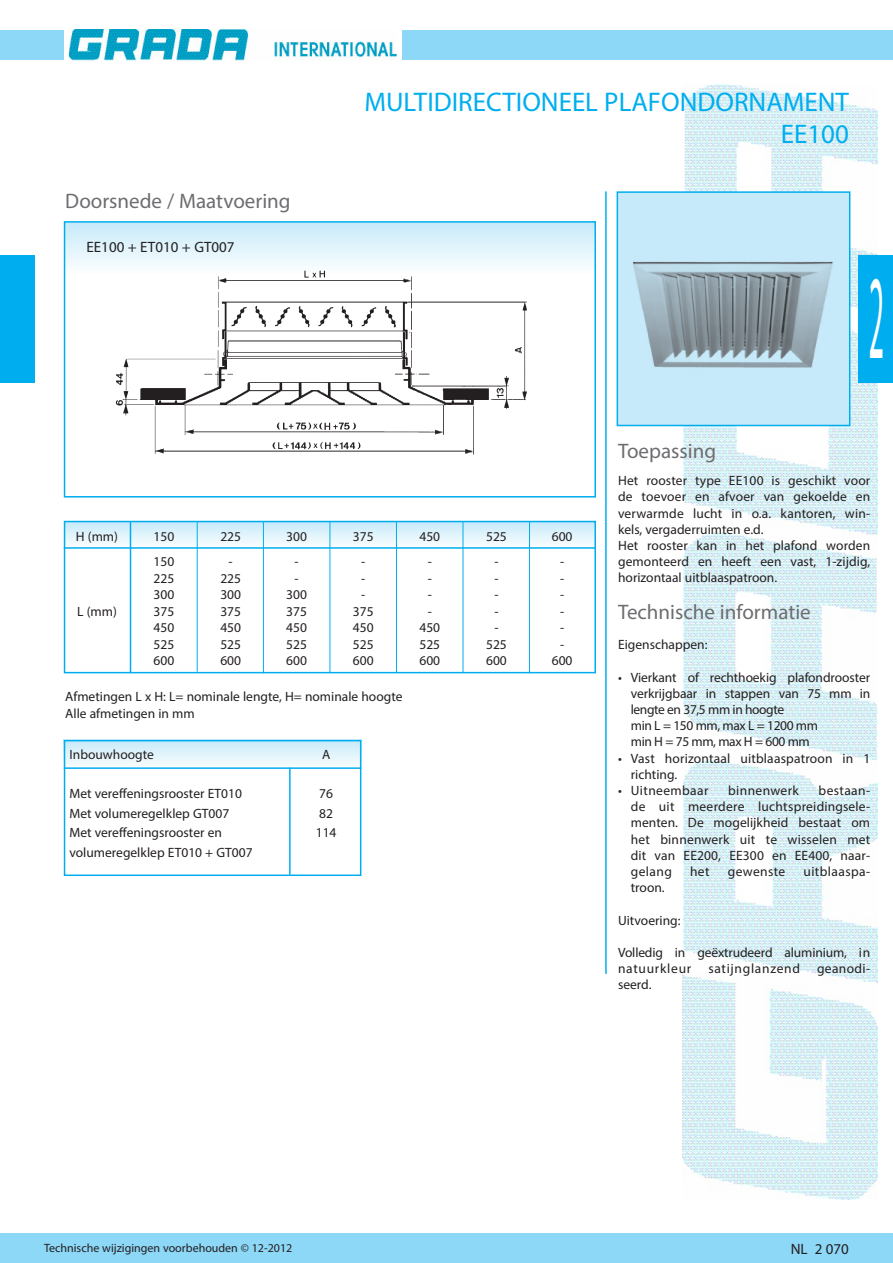
<style>
.page{position:relative;width:893px;height:1263px;background:#fff}
.page>*{position:absolute;margin:0;border:0;box-sizing:border-box;transform-origin:0 0}
.Cijfertje{font:120px "Myriad Pro";color:#fff;scale:.25 1}
.Normaal{font:27px "Myriad Pro";color:#00aeef}
.Normaal-2{font:21px "Myriad Pro";color:#6c6d70}
.Normaal-3{font:15px "Myriad Pro";color:#231f20}
.Normaal-4{font:13.5px/16.2px "Myriad Pro";color:#231f20;text-align:justify}
.Normaal-5{font:13.5px "Myriad Pro";letter-spacing:-.03em;color:#231f20}
.Normaal-6{font:13.5px "Myriad Pro";letter-spacing:.03em;color:#231f20}
.Normaal-7{font:13.5px "Myriad Pro";letter-spacing:.05em;color:#231f20}
.Normaal-8{font:13.5px "Myriad Pro";letter-spacing:.025em;color:#231f20}
.Normaal-9{font:12px "Myriad Pro";color:#231f20}
</style>
<div class="page">
<img style="left:683px;top:84px;width:195px;height:1116px">
<div style="left:0;top:30px;width:893px;height:30px;background:#8dd7f7"></div>
<div style="left:0;top:1233px;width:893px;height:30px;background:#8dd7f7"></div>
<div style="left:64px;top:23px;width:338px;height:45px;background:#fff"></div>
<img style="left:70px;top:29px;width:327px;height:31px">
<svg style="left:67px;top:524px;width:526px;height:23px"></svg>
<div style="left:64px;top:521px;width:532px;height:152px;border:2px solid #00aeef"></div>
<div style="left:65px;top:222px;width:530px;height:51px;background:linear-gradient(to bottom,#c6eafa,#fcfefe)"></div>
<svg style="left:67px;top:743px;width:291px;height:22px"></svg>
<div style="left:64px;top:740px;width:297px;height:136px;border:2px solid #00aeef"></div>
<div style="left:0;top:255px;width:34px;height:128px;background:#00aeef"></div>
<div style="left:617px;top:192px;width:233px;height:233px;background:#c6eafa"></div>
<img style="left:633px;top:261px;width:200px;height:107px">
<div style="left:617px;top:191px;width:233px;height:235px;border:2px solid #00aeef"></div>
<img style="left:82px;top:260px;width:460px;height:195px">
<div style="left:64px;top:221px;width:532px;height:276px;border:2px solid #00aeef"></div>
<hr style="left:605px;top:191px;width:2px;height:783px;background:#00aeef">
<hr style="left:64px;top:547px;width:531px;height:2px;background:#00aeef">
<hr style="left:130px;top:522px;width:1px;height:151px;background:#00aeef">
<hr style="left:263px;top:522px;width:1px;height:151px;background:#00aeef">
<hr style="left:330px;top:522px;width:1px;height:151px;background:#00aeef">
<hr style="left:396px;top:522px;width:1px;height:150px;background:#00aeef">
<hr style="left:463px;top:522px;width:1px;height:150px;background:#00aeef">
<hr style="left:529px;top:522px;width:1px;height:151px;background:#00aeef">
<hr style="left:197px;top:521px;width:1px;height:151px;background:#00aeef">
<hr style="left:64px;top:767px;width:297px;height:2px;background:#00aeef">
<hr style="left:289px;top:768px;width:2px;height:107px;background:#00aeef">
<div style="left:859px;top:255px;width:34px;height:128px;background:#00aeef"></div>
<p class="Normaal-2" style="left:65px;top:188px;width:227px">Doorsnede / Maatvoering</p>
<p class="Normaal-3" style="left:87px;top:237px;width:150px">EE100 + ET010 + GT007</p>
<p class="Normaal" style="left:364px;top:85px;width:486px">MULTIDIRECTIONEEL PLAFONDORNAMENT</p>
<p class="Normaal" style="left:781px;top:117px;width:70px">EE100</p>
<p class="Normaal-2" style="left:618px;top:438px;width:100px">Toepassing</p>
<p class="Cijfertje" style="left:869px;top:244px;width:63px">2</p>
<p class="Normaal-4" style="left:76px;top:528px;width:44px">H (mm)</p>
<p class="Normaal-4" style="left:77px;top:603px;width:41px">L (mm)</p>
<p class="Normaal-4" style="left:153px;top:528px;width:22px">150</p>
<p class="Normaal-4" style="left:153px;top:553px;width:22px">150</p>
<p class="Normaal-4" style="left:153px;top:570px;width:22px">225</p>
<p class="Normaal-4" style="left:153px;top:586px;width:22px">300</p>
<p class="Normaal-4" style="left:153px;top:603px;width:22px">375</p>
<p class="Normaal-4" style="left:153px;top:619px;width:22px">450</p>
<p class="Normaal-4" style="left:153px;top:636px;width:22px">525</p>
<p class="Normaal-4" style="left:153px;top:652px;width:22px">600</p>
<p class="Normaal-4" style="left:220px;top:528px;width:22px">225</p>
<p class="Normaal-4" style="left:229px;top:553px;width:6px">-</p>
<p class="Normaal-4" style="left:220px;top:570px;width:22px">225</p>
<p class="Normaal-4" style="left:220px;top:586px;width:22px">300</p>
<p class="Normaal-4" style="left:220px;top:603px;width:22px">375</p>
<p class="Normaal-4" style="left:220px;top:619px;width:22px">450</p>
<p class="Normaal-4" style="left:220px;top:636px;width:22px">525</p>
<p class="Normaal-4" style="left:220px;top:652px;width:22px">600</p>
<p class="Normaal-4" style="left:286px;top:528px;width:22px">300</p>
<p class="Normaal-4" style="left:295px;top:553px;width:6px">-</p>
<p class="Normaal-4" style="left:295px;top:570px;width:6px">-</p>
<p class="Normaal-4" style="left:286px;top:586px;width:22px">300</p>
<p class="Normaal-4" style="left:286px;top:603px;width:22px">375</p>
<p class="Normaal-4" style="left:286px;top:619px;width:22px">450</p>
<p class="Normaal-4" style="left:286px;top:636px;width:22px">525</p>
<p class="Normaal-4" style="left:286px;top:652px;width:22px">600</p>
<p class="Normaal-4" style="left:353px;top:528px;width:22px">375</p>
<p class="Normaal-4" style="left:361px;top:553px;width:6px">-</p>
<p class="Normaal-4" style="left:361px;top:570px;width:6px">-</p>
<p class="Normaal-4" style="left:361px;top:586px;width:6px">-</p>
<p class="Normaal-4" style="left:353px;top:603px;width:22px">375</p>
<p class="Normaal-4" style="left:353px;top:619px;width:22px">450</p>
<p class="Normaal-4" style="left:353px;top:636px;width:22px">525</p>
<p class="Normaal-4" style="left:353px;top:652px;width:22px">600</p>
<p class="Normaal-4" style="left:65px;top:688px;width:339px">Afmetingen L x H: L= nominale lengte, H= nominale hoogte</p>
<p class="Normaal-4" style="left:65px;top:705px;width:131px">Alle afmetingen in mm</p>
<p class="Normaal-4" style="left:70px;top:746px;width:86px">Inbouwhoogte</p>
<p class="Normaal-4" style="left:70px;top:785px;width:174px">Met vereffeningsrooster ET010</p>
<p class="Normaal-4" style="left:70px;top:805px;width:161px">Met volumeregelklep GT007</p>
<p class="Normaal-4" style="left:70px;top:824px;width:154px">Met vereffeningsrooster en</p>
<p class="Normaal-4" style="left:70px;top:844px;width:185px">volumeregelklep ET010 + GT007</p>
<p class="Normaal-4" style="left:322px;top:746px;width:10px">A</p>
<p class="Normaal-4" style="left:319px;top:785px;width:15px">76</p>
<p class="Normaal-4" style="left:319px;top:805px;width:15px">82</p>
<p class="Normaal-4" style="left:316px;top:824px;width:22px">114</p>
<p class="Normaal-4" style="left:419px;top:528px;width:22px">450</p>
<p class="Normaal-4" style="left:428px;top:553px;width:6px">-</p>
<p class="Normaal-4" style="left:428px;top:570px;width:6px">-</p>
<p class="Normaal-4" style="left:428px;top:586px;width:6px">-</p>
<p class="Normaal-4" style="left:428px;top:603px;width:6px">-</p>
<p class="Normaal-4" style="left:419px;top:619px;width:22px">450</p>
<p class="Normaal-4" style="left:419px;top:636px;width:22px">525</p>
<p class="Normaal-4" style="left:419px;top:652px;width:22px">600</p>
<p class="Normaal-4" style="left:486px;top:528px;width:22px">525</p>
<p class="Normaal-4" style="left:494px;top:553px;width:6px">-</p>
<p class="Normaal-4" style="left:494px;top:570px;width:6px">-</p>
<p class="Normaal-4" style="left:494px;top:586px;width:6px">-</p>
<p class="Normaal-4" style="left:494px;top:603px;width:6px">-</p>
<p class="Normaal-4" style="left:494px;top:619px;width:6px">-</p>
<p class="Normaal-4" style="left:486px;top:636px;width:22px">525</p>
<p class="Normaal-4" style="left:486px;top:652px;width:22px">600</p>
<p class="Normaal-4" style="left:552px;top:528px;width:22px">600</p>
<p class="Normaal-4" style="left:560px;top:553px;width:6px">-</p>
<p class="Normaal-4" style="left:560px;top:570px;width:6px">-</p>
<p class="Normaal-4" style="left:560px;top:586px;width:6px">-</p>
<p class="Normaal-4" style="left:560px;top:603px;width:6px">-</p>
<p class="Normaal-4" style="left:560px;top:619px;width:6px">-</p>
<p class="Normaal-4" style="left:560px;top:636px;width:6px">-</p>
<p class="Normaal-4" style="left:552px;top:652px;width:22px">600</p>
<p class="Normaal-4" style="left:618px;top:472px;width:254px">Het rooster type EE100 is geschikt voor de toevoer en afvoer van gekoelde en verwarmde lucht in o.a. kantoren, win&shy;kels, vergaderruimten e.d.</p>
<p class="Normaal-4" style="left:618px;top:537px;width:254px">Het rooster kan in het plafond worden gemonteerd en heeft een vast, 1-zijdig, horizontaal uitblaaspatroon.</p>
<p class="Normaal-2" style="left:618px;top:599px;width:194px">Technische informatie</p>
<p class="Normaal-4" style="left:618px;top:636px;width:91px">Eigenschappen:</p>
<p class="Normaal-4" style="left:631px;top:669px;width:241px;text-indent:-13px">• Vierkant of rechthoekig plafondrooster verkrijgbaar in stappen van 75 mm in lengte en 37,5 mm in hoogte</p>
<p class="Normaal-5" style="left:631px;top:717px;width:189px">min L = 150 mm, max L = 1200 mm</p>
<p class="Normaal-5" style="left:631px;top:733px;width:181px">min H = 75 mm, max H = 600 mm</p>
<p class="Normaal-4" style="left:631px;top:750px;width:241px;text-indent:-13px">• Vast horizontaal uitblaaspatroon in 1 richting.</p>
<p class="Normaal-6" style="left:618px;top:782px;width:92px">• Uitneembaar</p>
<p class="Normaal-6" style="left:728px;top:782px;width:72px">binnenwerk</p>
<p class="Normaal-4" style="left:631px;top:782px;width:241px;text-indent:188px">bestaan&shy;de uit meerdere luchtspreidingsele&shy;menten. De mogelijkheid bestaat om het binnenwerk uit te wisselen met dit van EE200, EE300 en EE400, naar&shy;gelang</p>
<p class="Normaal-4" style="left:690px;top:863px;width:21px">het</p>
<p class="Normaal-6" style="left:728px;top:863px;width:59px">gewenste</p>
<p class="Normaal-6" style="left:803px;top:863px;width:68px">uitblaaspa-</p>
<p class="Normaal-4" style="left:631px;top:879px;width:35px">troon.</p>
<p class="Normaal-4" style="left:618px;top:912px;width:64px">Uitvoering:</p>
<p class="Normaal-4" style="left:618px;top:944px;width:254px">Volledig in geëxtrudeerd aluminium, in natuurkleur</p>
<p class="Normaal-7" style="left:708px;top:960px;width:93px">satijnglanzend</p>
<p class="Normaal-8" style="left:817px;top:960px;width:55px">geanodi-</p>
<p class="Normaal-4" style="left:618px;top:976px;width:35px">seerd.</p>
<p class="Normaal-9" style="left:44px;top:1241px;width:250px">Technische wijzigingen voorbehouden © 12-2012</p>
<p class="Normaal-3" style="left:791px;top:1240px;width:60px">NL 2 070</p>
</div>
